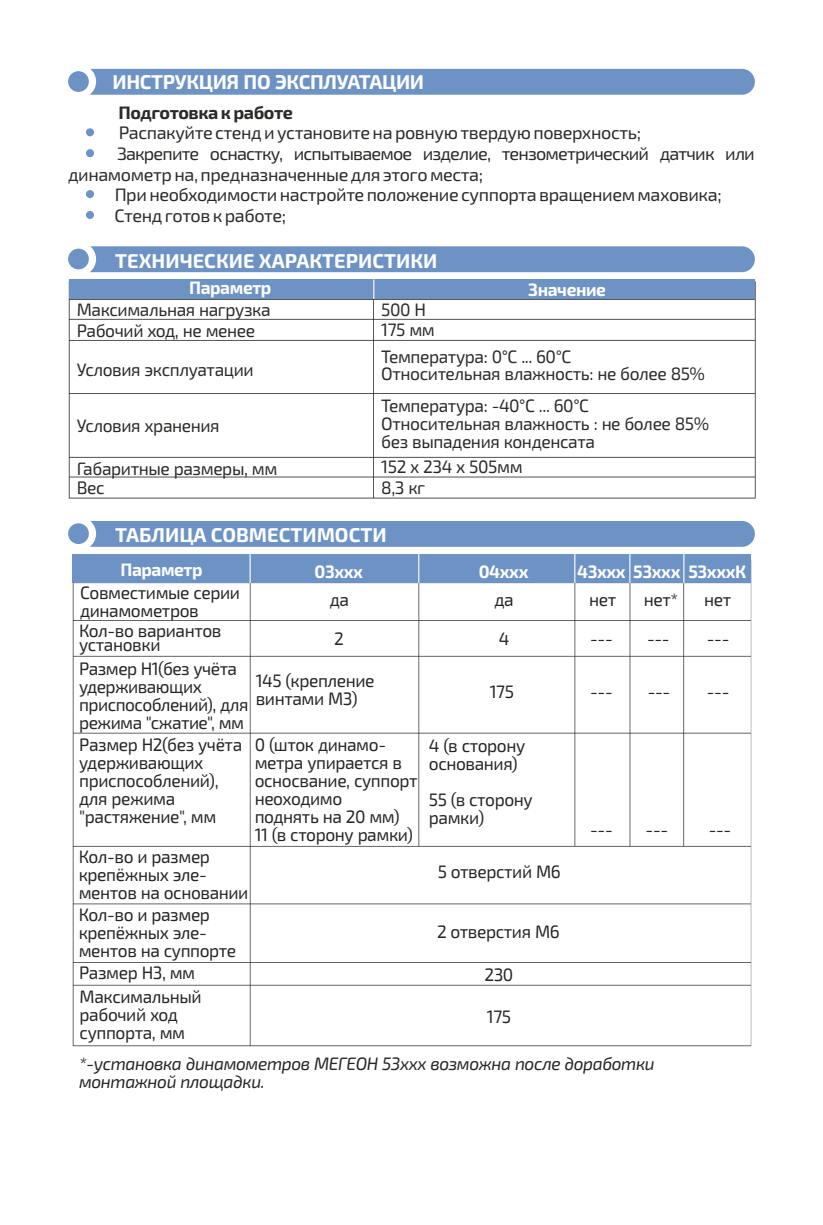
<style>
.page{position:relative;width:823px;height:1225px;background:#fff}
.page>*{position:absolute;margin:0;border:0;box-sizing:border-box;transform-origin:0 0}
.t1{font:700 20px "Exo 2.0";color:#fefefe}
.t2{font:700 20px "Exo 2.0";letter-spacing:-.02em;color:#fefefe}
.t3{font:18px/18px "Exo 2.0";letter-spacing:-.025em;color:#262524;scale:.96 1}
.t4{font:18px/17.6px "Exo 2.0";letter-spacing:-.025em;color:#2b2a29;scale:.96 1}
.t5{font:18px "Exo 2.0";letter-spacing:-.025em;color:#2b2a29}
.t6{font:italic 18px/18px "Exo 2.0";letter-spacing:-.025em;color:#262524;scale:.96 1}
.t7{font:18px "Exo 2.0";letter-spacing:-.045em;color:#2b2a29}
.t8{font:700 18px "Exo 2.0";letter-spacing:-.025em;color:#fefefe;scale:.96 1}
.t9{font:700 18px "Exo 2.0";letter-spacing:-.025em;color:#2b2a29}
</style>
<div class="page">
<div style="left:68px;top:69px;width:686px;height:26px;background:#6d93c5"></div>
<svg style="left:69px;top:281px;width:686px;height:217px"></svg>
<div style="left:68px;top:246px;width:686px;height:26px;background:#6d93c5"></div>
<div style="left:70px;top:279px;width:684px;height:20px;background:#6d93c5"></div>
<div style="left:68px;top:521px;width:686px;height:26px;background:#6d93c5"></div>
<svg style="left:73px;top:583px;width:677px;height:463px"></svg>
<div style="left:73px;top:554px;width:677px;height:29px;background:#6d93c5"></div>
<hr style="left:249px;top:552px;width:1px;height:31px;background:#fefefe">
<hr style="left:418px;top:552px;width:1px;height:31px;background:#fefefe">
<hr style="left:574px;top:552px;width:1px;height:31px;background:#fefefe">
<hr style="left:629px;top:552px;width:1px;height:31px;background:#fefefe">
<hr style="left:683px;top:552px;width:1px;height:31px;background:#fefefe">
<div style="left:86px;top:128px;width:8px;height:8px;background:#6d93c5;border-radius:50%"></div>
<div style="left:86px;top:149px;width:8px;height:8px;background:#6d93c5;border-radius:50%"></div>
<div style="left:86px;top:190px;width:8px;height:8px;background:#6d93c5;border-radius:50%"></div>
<div style="left:86px;top:211px;width:8px;height:8px;background:#6d93c5;border-radius:50%"></div>
<svg style="left:373px;top:279px;width:1px;height:20px"></svg>
<p class="t2" style="left:112px;top:75px;width:313px">ИНСТРУКЦИЯ ПО ЭКСПЛУАТАЦИИ</p>
<p class="t9" style="left:118px;top:106px;width:176px">Подготовка к работе</p>
<p class="t7" style="left:117px;top:147px;width:639px">Закрепите оснастку, испытываемое изделие, тензометрический датчик или</p>
<p class="t5" style="left:68px;top:168px;width:416px">динамометр на, предназначенные для этого места;</p>
<p class="t5" style="left:115px;top:189px;width:608px">При необходимости настройте положение суппорта вращением маховика;</p>
<p class="t5" style="left:115px;top:209px;width:173px">Стенд готов к работе;</p>
<p class="t5" style="left:119px;top:127px;width:523px">Распакуйте стенд и установите на ровную твердую поверхность;</p>
<p class="t1" style="left:115px;top:254px;width:323px">ТЕХНИЧЕСКИЕ ХАРАКТЕРИСТИКИ</p>
<p class="t8" style="left:189px;top:282px;width:87px">Параметр</p>
<p class="t8" style="left:528px;top:283px;width:82px">Значение</p>
<p class="t4" style="left:77px;top:302px;width:203px">Максимальная нагрузка</p>
<p class="t4" style="left:381px;top:301px;width:57px;line-height:20.8px">500 Н<br>175 мм</p>
<p class="t4" style="left:381px;top:349px;width:338px">Температура: 0°С ... 60°С<br>Относительная влажность: не более 85%</p>
<p class="t4" style="left:381px;top:399px;width:343px">Температура: -40°С ... 60°С<br>Относительная влажность : не более 85% без выпадения конденсата</p>
<p class="t4" style="left:381px;top:459px;width:149px;line-height:20.2px">152 х 234 х 505мм<br>8,3 кг</p>
<p class="t4" style="left:77px;top:312px;width:187px;line-height:39.6px">Рабочий ход, не менее<br>Условия эксплуатации</p>
<p class="t4" style="left:77px;top:418px;width:150px">Условия хранения</p>
<p class="t4" style="left:77px;top:461px;width:210px">Габаритные размеры, мм</p>
<p class="t4" style="left:77px;top:480px;width:30px">Вес</p>
<p class="t1" style="left:115px;top:528px;width:273px">ТАБЛИЦА СОВМЕСТИМОСТИ</p>
<p class="t8" style="left:120px;top:563px;width:87px">Параметр</p>
<p class="t8" style="left:314px;top:566px;width:52px">03ххх</p>
<p class="t8" style="left:478px;top:566px;width:53px">04ххх</p>
<p class="t8" style="left:576px;top:566px;width:177px">43ххх 53ххх 53хххК</p>
<p class="t3" style="left:80px;top:585px;width:168px">Совместимые серии динамометров</p>
<p class="t3" style="left:330px;top:592px;width:22px">да</p>
<p class="t3" style="left:494px;top:592px;width:22px">да</p>
<p class="t3" style="left:588px;top:592px;width:30px">нет</p>
<p class="t3" style="left:703px;top:592px;width:30px">нет</p>
<p class="t3" style="left:79px;top:625px;width:150px;line-height:14.6px">Кол-во вариантов установки</p>
<p class="t3" style="left:334px;top:631px;width:12px">2</p>
<p class="t3" style="left:498px;top:631px;width:13px">4</p>
<p class="t3" style="left:590px;top:631px;width:25px">---</p>
<p class="t3" style="left:706px;top:631px;width:25px">---</p>
<p class="t3" style="left:79px;top:661px;width:178px">Размер Н1(без учёта удерживающих приспособлений), для режима "сжатие", мм</p>
<p class="t3" style="left:643px;top:581px;width:37px;line-height:39px">нет* ---</p>
<p class="t3" style="left:255px;top:673px;width:125px">145 (крепление винтами М3)</p>
<p class="t3" style="left:489px;top:684px;width:27px">175</p>
<p class="t3" style="left:590px;top:684px;width:25px">---</p>
<p class="t3" style="left:706px;top:684px;width:25px">---</p>
<p class="t3" style="left:647px;top:684px;width:25px">---</p>
<p class="t3" style="left:79px;top:737px;width:171px">Размер Н2(без учёта удерживающих приспособлений), для режима "растяжение", мм</p>
<p class="t3" style="left:254px;top:738px;width:171px">0 (шток динамо&shy;метра упирается в осносвание, суппорт неоходимо<br>поднять на 20 мм)<br>11 (в сторону рамки)</p>
<p class="t3" style="left:79px;top:849px;width:178px">Кол-во и размер крепёжных эле&shy;ментов на основании</p>
<p class="t3" style="left:79px;top:907px;width:165px">Кол-во и размер крепёжных эле&shy;ментов на суппорте</p>
<p class="t3" style="left:428px;top:739px;width:102px">4 (в сторону основания)</p>
<p class="t3" style="left:428px;top:793px;width:110px">55 (в сторону рамки)</p>
<p class="t3" style="left:437px;top:864px;width:129px">5 отверстий М6</p>
<p class="t3" style="left:436px;top:924px;width:129px">2 отверстия М6</p>
<p class="t3" style="left:79px;top:965px;width:122px">Размер Н3, мм</p>
<p class="t3" style="left:484px;top:968px;width:32px">230</p>
<p class="t3" style="left:80px;top:989px;width:129px">Максимальный рабочий ход суппорта, мм</p>
<p class="t3" style="left:486px;top:1009px;width:27px">175</p>
<p class="t3" style="left:645px;top:823px;width:25px">---</p>
<p class="t3" style="left:590px;top:823px;width:25px">---</p>
<p class="t3" style="left:708px;top:823px;width:25px">---</p>
<p class="t6" style="left:79px;top:1056px;width:600px">*-установка динамометров МЕГЕОН 53ххх возможна после доработки монтажной площадки.</p>
</div>
